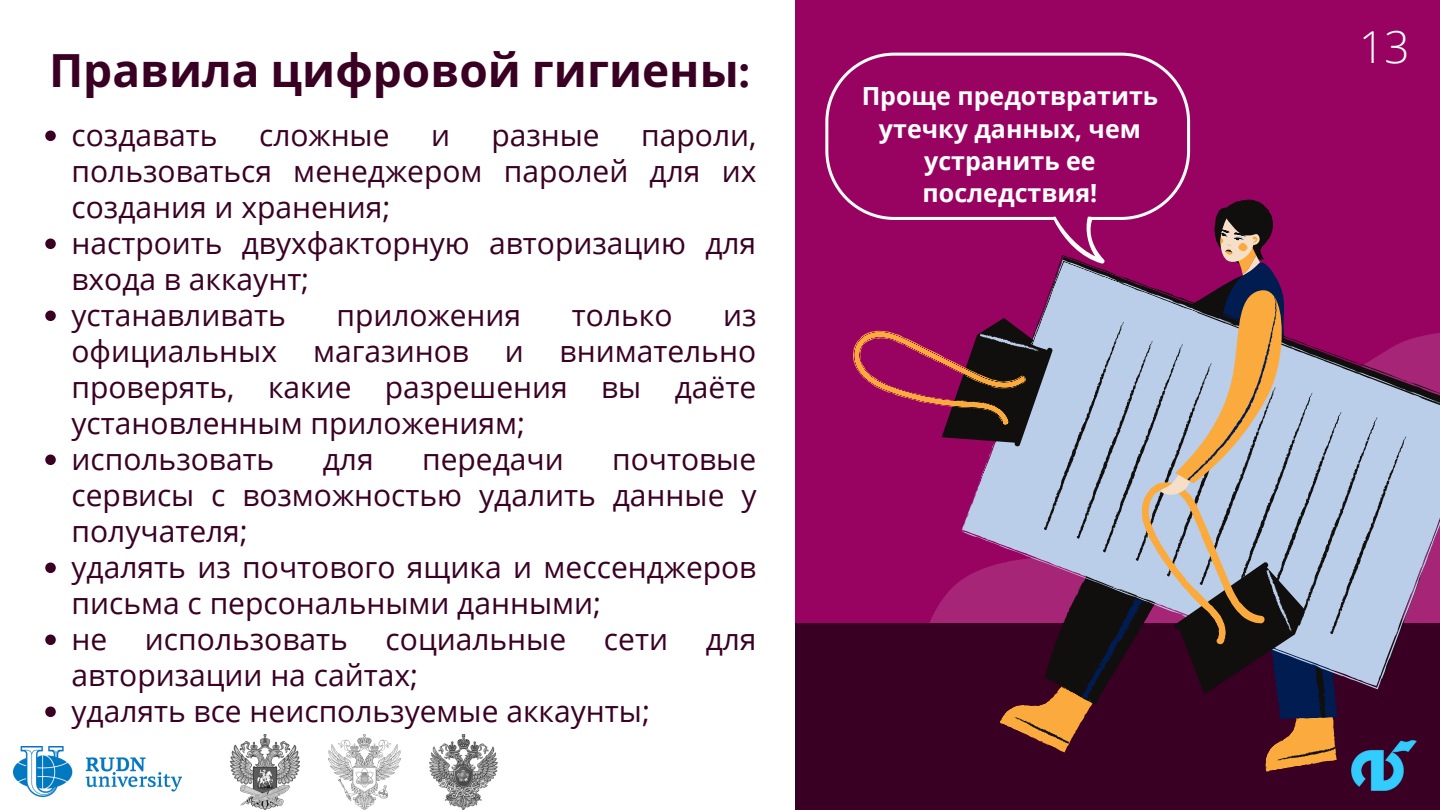
<style>
.page{position:relative;width:1440px;height:810px;background:#fff}
.page>*{position:absolute;margin:0;border:0;box-sizing:border-box;transform-origin:0 0}
.t1{font:700 46px "Noto Sans";color:#390024}
.t2{font:300 44px "Open Sans";color:#fff}
.t3{font:30px/36px "Open Sans";color:#390024}
.t4{font:700 25px/32.2px "Open Sans";color:#fff;text-align:center}
.s1{font-family:"DM Sans"}
</style>
<div class="page">
<div style="left:795px;top:0;width:645px;height:810px;background:#980362"></div>
<div style="left:795px;top:623px;width:645px;height:187px;background:#390024"></div>
<img style="left:14px;top:746px;width:168px;height:51px">
<svg style="left:1040px;top:264px;width:400px;height:359px"></svg>
<svg style="left:1014px;top:318px;width:393px;height:443px"></svg>
<svg style="left:985px;top:318px;width:68px;height:12px"></svg>
<svg style="left:1277px;top:561px;width:28px;height:133px;background:#526586"></svg>
<svg style="left:853px;top:330px;width:229px;height:315px"></svg>
<svg style="left:1074px;top:199px;width:211px;height:134px"></svg>
<svg style="left:1082px;top:296px;width:195px;height:403px"></svg>
<svg style="left:980px;top:333px;width:312px;height:299px;background:#9d98a7"></svg>
<svg style="left:45px;top:131px;width:11px;height:10px"></svg>
<svg style="left:45px;top:239px;width:11px;height:10px"></svg>
<svg style="left:45px;top:311px;width:11px;height:10px"></svg>
<svg style="left:45px;top:455px;width:11px;height:10px"></svg>
<svg style="left:45px;top:563px;width:11px;height:10px"></svg>
<svg style="left:45px;top:635px;width:11px;height:10px"></svg>
<svg style="left:45px;top:707px;width:11px;height:10px"></svg>
<svg style="left:825px;top:53px;width:365px;height:211px"></svg>
<img style="left:231px;top:735px;width:69px;height:75px">
<img style="left:329px;top:735px;width:71px;height:75px">
<img style="left:429px;top:735px;width:69px;height:75px">
<img style="left:1352px;top:740px;width:64px;height:51px">
<h1 class="t1" style="left:49px;top:38px;width:702px">Правила цифровой гигиены<span class="s1">:</span></h1>
<p class="t3" style="left:72px;top:117px;width:148px">создавать</p>
<p class="t3" style="left:259px;top:117px;width:132px">сложные</p>
<p class="t3" style="left:431px;top:117px;width:20px">и</p>
<p class="t3" style="left:491px;top:117px;width:110px">разные</p>
<p class="t3" style="left:72px;top:117px;width:686px;text-indent:570px">пароли, пользоваться менеджером паролей для их создания и хранения;<br>настроить двухфакторную авторизацию для входа в аккаунт;<br>устанавливать</p>
<p class="t3" style="left:72px;top:297px;width:687px;text-indent:652px">из официальных магазинов и внимательно проверять, какие разрешения вы даёте установленным приложениям;<br>использовать</p>
<p class="t3" style="left:337px;top:297px;width:186px">приложения</p>
<p class="t3" style="left:572px;top:297px;width:102px">только</p>
<p class="t3" style="left:72px;top:441px;width:686px;text-indent:541px">почтовые сервисы с возможностью удалить данные у получателя;<br>удалять из почтового ящика и мессенджеров письма с персональными данными;<br>не</p>
<p class="t3" style="left:323px;top:441px;width:52px">для</p>
<p class="t3" style="left:422px;top:441px;width:143px">передачи</p>
<p class="t3" style="left:145px;top:621px;width:204px">использовать</p>
<p class="t3" style="left:386px;top:621px;width:182px">социальные</p>
<p class="t3" style="left:604px;top:621px;width:66px">сети</p>
<p class="t3" style="left:706px;top:621px;width:52px">для</p>
<p class="t3" style="left:72px;top:657px;width:580px">авторизации на сайтах;<br>удалять все неиспользуемые аккаунты;</p>
<p class="t4" style="left:862px;top:79px;width:298px">Проще предотвратить утечку данных, чем устранить ее последствия!</p>
<h2 class="t2" style="left:1359px;top:16px;width:52px">13</h2>
</div>
